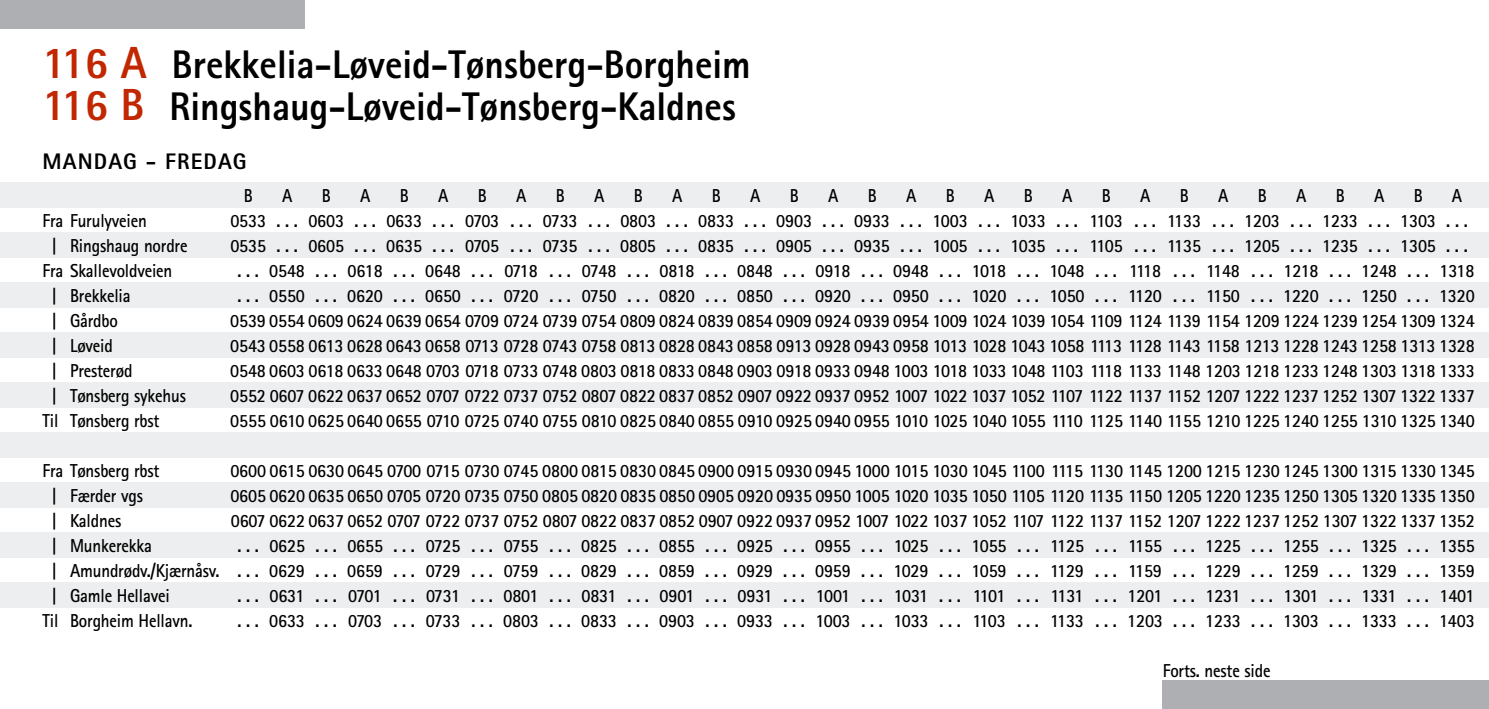
<style>
.page{position:relative;width:1489px;height:709px;background:#fff}
.page>*{position:absolute;margin:0;border:0;box-sizing:border-box;transform-origin:0 0}
.t1{font:800 40px/42.5px "Rotis Sans Serif";color:#000;scale:.94 1}
.t2{font:800 22.5px "Rotis Sans Serif";letter-spacing:.05em;color:#000}
.t3{font:700 18.75px/25px "Rotis Sans Serif";letter-spacing:-.01em;color:#000;text-align:center;scale:.9 1}
.s1{font-size:45px;color:#c12701}
</style>
<div class="page">
<div style="left:0;top:182px;width:1488px;height:25px;background:#edeeef"></div>
<div style="left:0;top:232px;width:1488px;height:25px;background:#edeeef"></div>
<div style="left:0;top:282px;width:1488px;height:25px;background:#edeeef"></div>
<div style="left:0;top:332px;width:1488px;height:25px;background:#edeeef"></div>
<div style="left:0;top:382px;width:1488px;height:25px;background:#edeeef"></div>
<div style="left:0;top:432px;width:1488px;height:25px;background:#edeeef"></div>
<div style="left:0;top:482px;width:1488px;height:25px;background:#edeeef"></div>
<div style="left:0;top:532px;width:1488px;height:25px;background:#edeeef"></div>
<div style="left:0;top:582px;width:1488px;height:25px;background:#edeeef"></div>
<div style="left:0;top:0;width:305px;height:28px;background:#aeafb2"></div>
<div style="left:1162px;top:680px;width:326px;height:29px;background:#aeafb2"></div>
<h1 class="t1" style="left:43px;top:42px;width:755px"><span class="s1">116 A</span> Brekkelia-Løveid-Tønsberg-Borgheim<br><span class="s1">116 B</span> Ringshaug-Løveid-Tønsberg-Kaldnes</h1>
<p class="t2" style="left:43px;top:147px;width:206px">MANDAG - FREDAG</p>
<p class="t3" style="left:43px;top:207px;width:117px">Fra Furulyveien</p>
<p class="t3" style="left:52px;top:232px;width:152px">| Ringshaug nordre</p>
<p class="t3" style="left:43px;top:257px;width:146px">Fra Skallevoldveien</p>
<p class="t3" style="left:52px;top:282px;width:89px">| Brekkelia</p>
<p class="t3" style="left:52px;top:307px;width:75px">| Gårdbo</p>
<p class="t3" style="left:52px;top:332px;width:69px">| Løveid</p>
<p class="t3" style="left:52px;top:357px;width:91px">| Presterød</p>
<p class="t3" style="left:52px;top:382px;width:150px">| Tønsberg sykehus</p>
<p class="t3" style="left:43px;top:407px;width:131px">Til Tønsberg rbst</p>
<p class="t3" style="left:43px;top:457px;width:131px">Fra Tønsberg rbst</p>
<p class="t3" style="left:52px;top:482px;width:102px">| Færder vgs</p>
<p class="t3" style="left:52px;top:507px;width:78px">| Kaldnes</p>
<p class="t3" style="left:52px;top:532px;width:112px">| Munkerekka</p>
<p class="t3" style="left:52px;top:557px;width:187px">| Amundrødv./Kjærnåsv.</p>
<p class="t3" style="left:52px;top:582px;width:132px">| Gamle Hellavei</p>
<p class="t3" style="left:43px;top:607px;width:168px">Til Borgheim Hellavn.</p>
<p class="t3" style="left:244px;top:182px;width:12px">B</p>
<p class="t3" style="left:282px;top:182px;width:13px">A</p>
<p class="t3" style="left:322px;top:182px;width:12px">B</p>
<p class="t3" style="left:360px;top:182px;width:13px">A</p>
<p class="t3" style="left:400px;top:182px;width:12px">B</p>
<p class="t3" style="left:438px;top:182px;width:13px">A</p>
<p class="t3" style="left:477px;top:182px;width:12px">B</p>
<p class="t3" style="left:516px;top:182px;width:13px">A</p>
<p class="t3" style="left:555px;top:182px;width:12px">B</p>
<p class="t3" style="left:594px;top:182px;width:13px">A</p>
<p class="t3" style="left:633px;top:182px;width:12px">B</p>
<p class="t3" style="left:672px;top:182px;width:13px">A</p>
<p class="t3" style="left:711px;top:182px;width:12px">B</p>
<p class="t3" style="left:750px;top:182px;width:13px">A</p>
<p class="t3" style="left:789px;top:182px;width:12px">B</p>
<p class="t3" style="left:828px;top:182px;width:13px">A</p>
<p class="t3" style="left:867px;top:182px;width:12px">B</p>
<p class="t3" style="left:906px;top:182px;width:13px">A</p>
<p class="t3" style="left:945px;top:182px;width:12px">B</p>
<p class="t3" style="left:984px;top:182px;width:13px">A</p>
<p class="t3" style="left:1023px;top:182px;width:12px">B</p>
<p class="t3" style="left:1062px;top:182px;width:13px">A</p>
<p class="t3" style="left:1101px;top:182px;width:12px">B</p>
<p class="t3" style="left:1140px;top:182px;width:13px">A</p>
<p class="t3" style="left:1179px;top:182px;width:12px">B</p>
<p class="t3" style="left:1217px;top:182px;width:13px">A</p>
<p class="t3" style="left:1257px;top:182px;width:12px">B</p>
<p class="t3" style="left:1295px;top:182px;width:13px">A</p>
<p class="t3" style="left:1335px;top:182px;width:12px">B</p>
<p class="t3" style="left:1373px;top:182px;width:13px">A</p>
<p class="t3" style="left:1413px;top:182px;width:12px">B</p>
<p class="t3" style="left:1451px;top:182px;width:13px">A</p>
<p class="t3" style="left:230px;top:207px;width:1376px">0533 . . . 0603 . . . 0633 . . . 0703 . . . 0733 . . . 0803 . . . 0833 . . . 0903 . . . 0933 . . . 1003 . . . 1033 . . . 1103 . . . 1133 . . . 1203 . . . 1233 . . . 1303 . . .</p>
<p class="t3" style="left:230px;top:232px;width:1376px">0535 . . . 0605 . . . 0635 . . . 0705 . . . 0735 . . . 0805 . . . 0835 . . . 0905 . . . 0935 . . . 1005 . . . 1035 . . . 1105 . . . 1135 . . . 1205 . . . 1235 . . . 1305 . . .</p>
<p class="t3" style="left:237px;top:257px;width:1375px">. . . 0548 . . . 0618 . . . 0648 . . . 0718 . . . 0748 . . . 0818 . . . 0848 . . . 0918 . . . 0948 . . . 1018 . . . 1048 . . . 1118 . . . 1148 . . . 1218 . . . 1248 . . . 1318</p>
<p class="t3" style="left:237px;top:282px;width:1376px">. . . 0550 . . . 0620 . . . 0650 . . . 0720 . . . 0750 . . . 0820 . . . 0850 . . . 0920 . . . 0950 . . . 1020 . . . 1050 . . . 1120 . . . 1150 . . . 1220 . . . 1250 . . . 1320</p>
<p class="t3" style="left:230px;top:307px;width:1384px">0539 0554 0609 0624 0639 0654 0709 0724 0739 0754 0809 0824 0839 0854 0909 0924 0939 0954 1009 1024 1039 1054 1109 1124 1139 1154 1209 1224 1239 1254 1309 1324</p>
<p class="t3" style="left:230px;top:332px;width:1384px">0543 0558 0613 0628 0643 0658 0713 0728 0743 0758 0813 0828 0843 0858 0913 0928 0943 0958 1013 1028 1043 1058 1113 1128 1143 1158 1213 1228 1243 1258 1313 1328</p>
<p class="t3" style="left:230px;top:357px;width:1384px">0548 0603 0618 0633 0648 0703 0718 0733 0748 0803 0818 0833 0848 0903 0918 0933 0948 1003 1018 1033 1048 1103 1118 1133 1148 1203 1218 1233 1248 1303 1318 1333</p>
<p class="t3" style="left:230px;top:382px;width:1384px">0552 0607 0622 0637 0652 0707 0722 0737 0752 0807 0822 0837 0852 0907 0922 0937 0952 1007 1022 1037 1052 1107 1122 1137 1152 1207 1222 1237 1252 1307 1322 1337</p>
<p class="t3" style="left:230px;top:407px;width:1384px">0555 0610 0625 0640 0655 0710 0725 0740 0755 0810 0825 0840 0855 0910 0925 0940 0955 1010 1025 1040 1055 1110 1125 1140 1155 1210 1225 1240 1255 1310 1325 1340</p>
<p class="t3" style="left:230px;top:457px;width:1384px">0600 0615 0630 0645 0700 0715 0730 0745 0800 0815 0830 0845 0900 0915 0930 0945 1000 1015 1030 1045 1100 1115 1130 1145 1200 1215 1230 1245 1300 1315 1330 1345<br>0605 0620 0635 0650 0705 0720 0735 0750 0805 0820 0835 0850 0905 0920 0935 0950 1005 1020 1035 1050 1105 1120 1135 1150 1205 1220 1235 1250 1305 1320 1335 1350<br>0607 0622 0637 0652 0707 0722 0737 0752 0807 0822 0837 0852 0907 0922 0937 0952 1007 1022 1037 1052 1107 1122 1137 1152 1207 1222 1237 1252 1307 1322 1337 1352 . . . 0625 . . . 0655 . . . 0725 . . . 0755 . . . 0825 . . . 0855 . . . 0925 . . . 0955 . . . 1025 . . . 1055 . . . 1125 . . . 1155 . . . 1225 . . . 1255 . . . 1325 . . . 1355 . . . 0629 . . . 0659 . . . 0729 . . . 0759 . . . 0829 . . . 0859 . . . 0929 . . . 0959 . . . 1029 . . . 1059 . . . 1129 . . . 1159 . . . 1229 . . . 1259 . . . 1329 . . . 1359 . . . 0631 . . . 0701 . . . 0731 . . . 0801 . . . 0831 . . . 0901 . . . 0931 . . . 1001 . . . 1031 . . . 1101 . . . 1131 . . . 1201 . . . 1231 . . . 1301 . . . 1331 . . . 1401 . . . 0633 . . . 0703 . . . 0733 . . . 0803 . . . 0833 . . . 0903 . . . 0933 . . . 1003 . . . 1033 . . . 1103 . . . 1133 . . . 1203 . . . 1233 . . . 1303 . . . 1333 . . . 1403</p>
<p class="t3" style="left:1162px;top:657px;width:121px">Forts. neste side</p>
</div>
